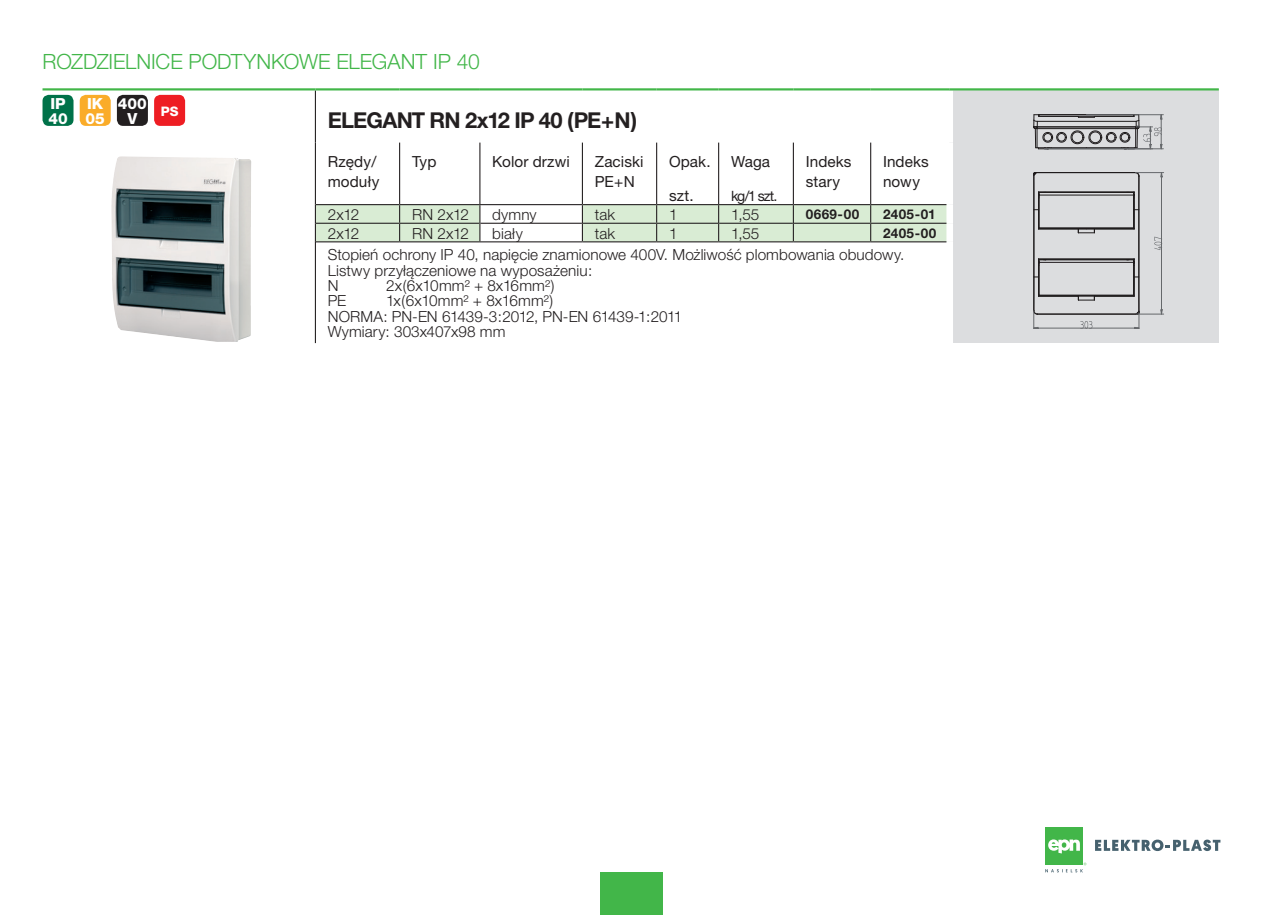
<style>
.page{position:relative;width:1263px;height:915px;background:#fff}
.page>*{position:absolute;margin:0;border:0;box-sizing:border-box;transform-origin:0 0}
.Normalny{font:700 21.9px "Helvetica Neue CE";letter-spacing:-.04em;color:#231f20}
.t1{font:300 21px "Helvetica Neue CE";letter-spacing:-.005em;color:#42b649}
.Normalny-2{font:300 15.3px/15.3px "Helvetica Neue CE";letter-spacing:.005em;color:#231f20}
.t2{font:15.3px "Helvetica Neue CE";letter-spacing:.005em;color:#231f20}
.Normalny-3{font:800 15.3px "Helvetica Neue CE";color:#fff}
.t3{font:14.25px "Helvetica Neue CE";color:#231f20}
.INDEX-P{font:700 13.5px "Helvetica Neue CE";letter-spacing:.03em;color:#231f20}
.Normalny-4{font:800 13.05px "Helvetica Neue CE";color:#fff}
</style>
<div class="page">
<div style="left:600px;top:872px;width:63px;height:42px;background:#42b649"></div>
<div style="left:1045px;top:827px;width:38px;height:38px;background:#42b649"></div>
<svg style="left:1048px;top:839px;width:32px;height:14px"></svg>
<svg style="left:1095px;top:839px;width:125px;height:11px"></svg>
<svg style="left:1045px;top:862px;width:41px;height:10px"></svg>
<div style="left:950px;top:89px;width:269px;height:254px;background:#dcdddf"></div>
<hr style="left:315px;top:90px;width:1px;height:52px;background:#231f20">
<svg style="left:315px;top:142px;width:631px;height:100px"></svg>
<hr style="left:315px;top:242px;width:1px;height:101px;background:#231f20">
<div style="left:946px;top:90px;width:7px;height:52px;background:#fff"></div>
<div style="left:946px;top:142px;width:7px;height:62px;background:#fff"></div>
<div style="left:946px;top:204px;width:7px;height:19px;background:#fff"></div>
<div style="left:946px;top:223px;width:7px;height:19px;background:#fff"></div>
<div style="left:946px;top:242px;width:7px;height:101px;background:#fff"></div>
<hr style="left:399px;top:142px;width:1px;height:62px;background:#231f20">
<hr style="left:479px;top:142px;width:1px;height:62px;background:#231f20">
<hr style="left:582px;top:142px;width:1px;height:62px;background:#231f20">
<hr style="left:656px;top:142px;width:1px;height:62px;background:#231f20">
<hr style="left:718px;top:142px;width:1px;height:62px;background:#231f20">
<hr style="left:718px;top:204px;width:75px;height:1px;background:#231f20">
<hr style="left:793px;top:142px;width:1px;height:62px;background:#231f20">
<hr style="left:870px;top:142px;width:1px;height:62px;background:#231f20">
<hr style="left:316px;top:204px;width:84px;height:1px;background:#231f20">
<hr style="left:400px;top:204px;width:80px;height:1px;background:#231f20">
<hr style="left:582px;top:204px;width:75px;height:1px;background:#231f20">
<hr style="left:657px;top:204px;width:61px;height:1px;background:#231f20">
<hr style="left:480px;top:204px;width:102px;height:1px;background:#231f20">
<hr style="left:793px;top:204px;width:78px;height:1px;background:#231f20">
<hr style="left:871px;top:204px;width:75px;height:1px;background:#231f20">
<hr style="left:316px;top:223px;width:84px;height:1px;background:#231f20">
<hr style="left:400px;top:223px;width:79px;height:1px;background:#231f20">
<hr style="left:583px;top:223px;width:74px;height:1px;background:#231f20">
<hr style="left:657px;top:223px;width:61px;height:1px;background:#231f20">
<hr style="left:480px;top:223px;width:102px;height:1px;background:#231f20">
<hr style="left:719px;top:223px;width:74px;height:1px;background:#231f20">
<hr style="left:794px;top:223px;width:77px;height:1px;background:#231f20">
<hr style="left:871px;top:223px;width:75px;height:1px;background:#231f20">
<hr style="left:316px;top:241px;width:84px;height:1px;background:#231f20">
<hr style="left:400px;top:241px;width:80px;height:1px;background:#231f20">
<hr style="left:480px;top:241px;width:102px;height:1px;background:#231f20">
<hr style="left:582px;top:241px;width:75px;height:1px;background:#231f20">
<hr style="left:657px;top:241px;width:62px;height:1px;background:#231f20">
<hr style="left:719px;top:241px;width:74px;height:1px;background:#231f20">
<hr style="left:793px;top:241px;width:78px;height:1px;background:#231f20">
<hr style="left:871px;top:241px;width:75px;height:1px;background:#231f20">
<hr style="left:43px;top:88px;width:272px;height:2px;background:#42b649">
<hr style="left:315px;top:88px;width:85px;height:2px;background:#42b649">
<hr style="left:400px;top:88px;width:80px;height:2px;background:#42b649">
<hr style="left:480px;top:88px;width:102px;height:2px;background:#42b649">
<hr style="left:582px;top:88px;width:75px;height:2px;background:#42b649">
<hr style="left:657px;top:88px;width:62px;height:2px;background:#42b649">
<hr style="left:719px;top:88px;width:74px;height:2px;background:#42b649">
<hr style="left:793px;top:88px;width:78px;height:2px;background:#42b649">
<hr style="left:871px;top:88px;width:79px;height:2px;background:#42b649">
<hr style="left:950px;top:88px;width:269px;height:2px;background:#42b649">
<img style="left:111px;top:156px;width:129px;height:186px">
<hr style="left:1039px;top:296px;width:39px;height:1px;background:#231f20">
<hr style="left:1094px;top:296px;width:40px;height:1px;background:#231f20">
<svg style="left:1078px;top:296px;width:17px;height:5px"></svg>
<hr style="left:1037px;top:314px;width:99px;height:1px;background:#231f20">
<hr style="left:1033px;top:174px;width:1px;height:136px;background:#231f20">
<hr style="left:1139px;top:176px;width:1px;height:136px;background:#231f20">
<hr style="left:1038px;top:191px;width:96px;height:1px;background:#231f20">
<hr style="left:1034px;top:175px;width:1px;height:35px;background:#231f20">
<hr style="left:1036px;top:172px;width:99px;height:1px;background:#231f20">
<hr style="left:1034px;top:277px;width:1px;height:33px;background:#231f20">
<hr style="left:1034px;top:210px;width:1px;height:67px;background:#231f20">
<hr style="left:1138px;top:210px;width:1px;height:67px;background:#231f20">
<hr style="left:1038px;top:229px;width:40px;height:1px;background:#231f20">
<hr style="left:1038px;top:258px;width:96px;height:1px;background:#231f20">
<hr style="left:1094px;top:229px;width:40px;height:1px;background:#231f20">
<svg style="left:1078px;top:229px;width:17px;height:4px"></svg>
<hr style="left:1039px;top:259px;width:94px;height:1px;background:#231f20">
<hr style="left:1039px;top:262px;width:94px;height:1px;background:#231f20">
<hr style="left:1039px;top:295px;width:94px;height:1px;background:#231f20">
<svg style="left:1034px;top:259px;width:13px;height:38px"></svg>
<hr style="left:1039px;top:192px;width:94px;height:1px;background:#231f20">
<hr style="left:1039px;top:195px;width:94px;height:1px;background:#231f20">
<hr style="left:1039px;top:227px;width:94px;height:1px;background:#231f20">
<hr style="left:1039px;top:228px;width:94px;height:1px;background:#231f20">
<svg style="left:1034px;top:192px;width:13px;height:38px"></svg>
<svg style="left:1126px;top:172px;width:38px;height:58px"></svg>
<hr style="left:1161px;top:172px;width:1px;height:142px;background:#76787b">
<svg style="left:1154px;top:236px;width:8px;height:14px"></svg>
<svg style="left:1033px;top:310px;width:5px;height:18px"></svg>
<svg style="left:1126px;top:259px;width:38px;height:69px"></svg>
<hr style="left:1034px;top:328px;width:105px;height:1px;background:#76787b">
<svg style="left:1080px;top:321px;width:12px;height:7px"></svg>
<hr style="left:1086px;top:114px;width:77px;height:1px;background:#76787b">
<hr style="left:1044px;top:148px;width:119px;height:1px;background:#76787b">
<svg style="left:1033px;top:114px;width:129px;height:36px"></svg>
<div style="left:43px;top:95px;width:31px;height:31px;background:#007249;border-radius:6px"></div>
<div style="left:80px;top:95px;width:31px;height:31px;background:#faac29;border-radius:6px"></div>
<div style="left:117px;top:95px;width:31px;height:31px;background:#231f20;border-radius:6px"></div>
<div style="left:154px;top:95px;width:31px;height:31px;background:#ee1d23;border-radius:6px"></div>
<p class="t1" style="left:43px;top:49px;width:439px">ROZDZIELNICE PODTYNKOWE ELEGANT IP 40</p>
<p class="Normalny-3" style="left:50px;top:94px;width:17px">IP</p>
<p class="Normalny-3" style="left:48px;top:109px;width:21px">40</p>
<p class="Normalny-3" style="left:87px;top:94px;width:18px">IK</p>
<p class="Normalny-3" style="left:86px;top:109px;width:21px">05</p>
<p class="Normalny-3" style="left:118px;top:94px;width:30px">400</p>
<p class="Normalny-3" style="left:127px;top:109px;width:11px">V</p>
<p class="Normalny-4" style="left:161px;top:103px;width:19px">PS</p>
<p class="Normalny" style="left:328px;top:106px;width:311px">ELEGANT RN 2x12 IP 40 (PE+N)</p>
<p class="t2" style="left:328px;top:152px;width:50px">Rzędy/</p>
<p class="t2" style="left:328px;top:172px;width:53px">moduły</p>
<p class="t2" style="left:412px;top:152px;width:26px">Typ</p>
<p class="t2" style="left:492px;top:152px;width:79px">Kolor drzwi</p>
<p class="t2" style="left:595px;top:152px;width:50px">Zaciski</p>
<p class="t2" style="left:595px;top:172px;width:42px">PE+N</p>
<p class="t2" style="left:669px;top:152px;width:43px">Opak.</p>
<p class="t2" style="left:669px;top:186px;width:26px">szt.</p>
<p class="t2" style="left:731px;top:152px;width:41px">Waga</p>
<p class="t3" style="left:731px;top:187px;width:48px">kg/1 szt.</p>
<p class="t2" style="left:806px;top:152px;width:47px">Indeks</p>
<p class="t2" style="left:806px;top:172px;width:36px">stary</p>
<p class="t2" style="left:883px;top:152px;width:47px">Indeks</p>
<p class="t2" style="left:883px;top:172px;width:38px">nowy</p>
<p class="Normalny-2" style="left:328px;top:207px;width:33px">2x12</p>
<p class="Normalny-2" style="left:412px;top:207px;width:59px">RN 2x12</p>
<p class="Normalny-2" style="left:492px;top:207px;width:46px">dymny</p>
<p class="Normalny-2" style="left:595px;top:207px;width:22px">tak</p>
<p class="Normalny-2" style="left:669px;top:207px;width:10px">1</p>
<p class="Normalny-2" style="left:731px;top:207px;width:30px">1,55</p>
<p class="INDEX-P" style="left:806px;top:206px;width:55px">0669-00</p>
<p class="INDEX-P" style="left:883px;top:206px;width:54px">2405-01</p>
<p class="Normalny-2" style="left:328px;top:225px;width:33px">2x12</p>
<p class="Normalny-2" style="left:412px;top:225px;width:59px">RN 2x12</p>
<p class="Normalny-2" style="left:492px;top:225px;width:32px">biały</p>
<p class="Normalny-2" style="left:595px;top:225px;width:22px">tak</p>
<p class="Normalny-2" style="left:669px;top:225px;width:10px">1</p>
<p class="Normalny-2" style="left:731px;top:225px;width:30px">1,55</p>
<p class="INDEX-P" style="left:883px;top:224px;width:55px">2405-00</p>
<p class="Normalny-2" style="left:328px;top:247px;width:578px">Stopień ochrony IP 40, napięcie znamionowe 400V. Możliwość plombowania obudowy.</p>
<p class="Normalny-2" style="left:328px;top:262px;width:266px">Listwy przyłączeniowe na wyposażeniu:<br>N</p>
<p class="Normalny-2" style="left:386px;top:278px;width:170px">2x(6x10mm² + 8x16mm²)</p>
<p class="Normalny-2" style="left:328px;top:293px;width:20px">PE</p>
<p class="Normalny-2" style="left:386px;top:293px;width:169px">1x(6x10mm² + 8x16mm²)</p>
<p class="Normalny-2" style="left:328px;top:308px;width:356px">NORMA: PN-EN 61439-3:2012, PN-EN 61439-1:2011<br>Wymiary: 303x407x98 mm</p>
</div>
